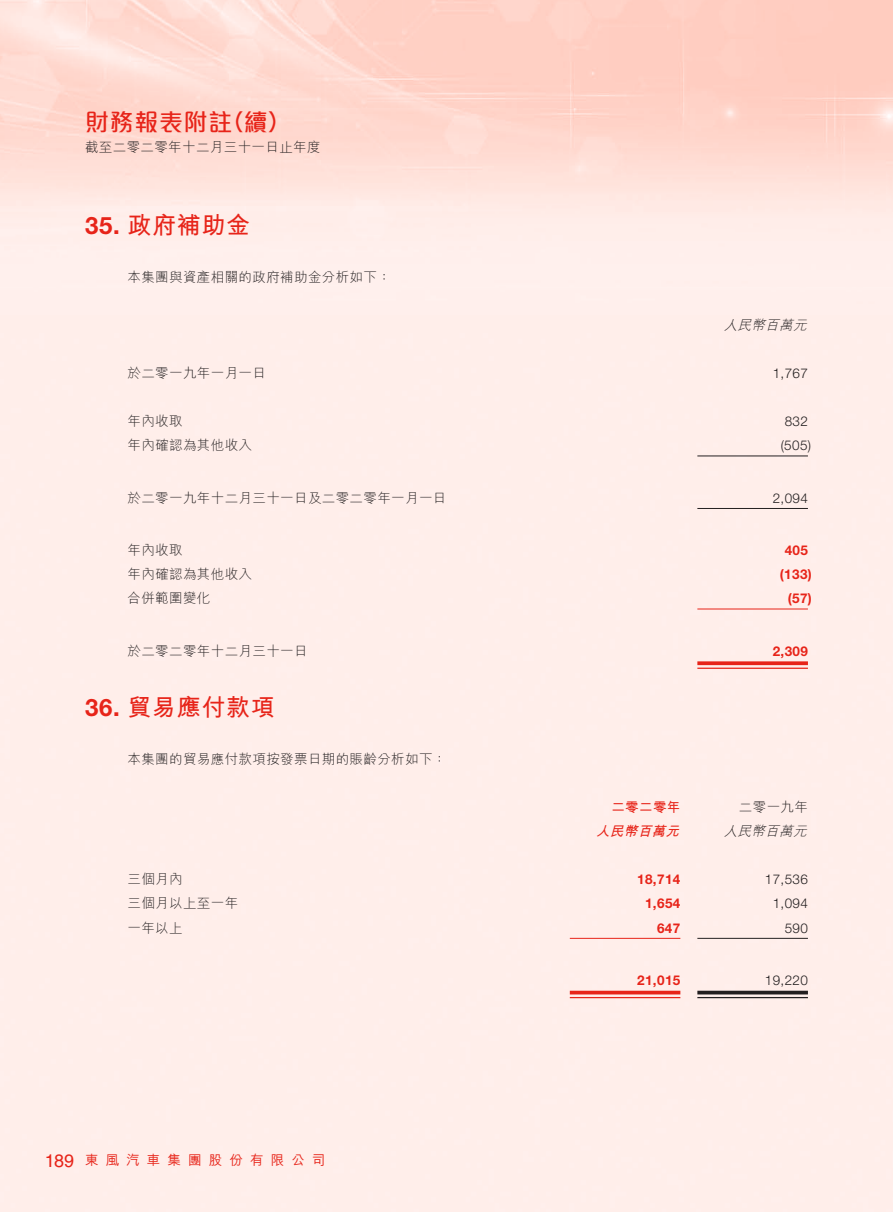
<style>
.page{position:relative;width:893px;height:1212px;background:#fff}
.page>*{position:absolute;margin:0;border:0;box-sizing:border-box;transform-origin:0 0}
.t1{font:700 24px "M Hei HK";letter-spacing:.03em;color:#e72419}
.t2{font:500 24px "M Elle HK";letter-spacing:.03em;color:#e72419}
.t3{font:18px "Helvetica LT Std";color:#e72419}
.t4{font:300 13.5px "M Hei HK";letter-spacing:.03em;color:#231f20}
.t5{font:300 13.5px "Helvetica Neue LT Std";letter-spacing:.03em;color:#231f20}
.t6{font:700 13.5px "Helvetica Neue LT Std";letter-spacing:.03em;color:#e72419}
.t7{font:500 13.5px "M Hei HK";letter-spacing:.53em;color:#e72419}
.t8{font:italic 300 13.5px "M Hei HK";color:#231f20}
.t9{font:italic 700 13.5px "M Hei HK";color:#e72419}
.t10{font:700 13.5px "M Hei HK";letter-spacing:.03em;color:#e72419}
.s1{font-family:"Helvetica Neue LT Std"}
</style>
<div class="page">
<hr style="left:697px;top:456px;width:111px;height:1px;background:#231f20">
<hr style="left:697px;top:508px;width:111px;height:1px;background:#231f20">
<hr style="left:697px;top:609px;width:111px;height:1px;background:#e72419">
<svg style="left:697px;top:661px;width:111px;height:4px"></svg>
<hr style="left:697px;top:668px;width:111px;height:1px;background:#e72419">
<hr style="left:570px;top:938px;width:110px;height:1px;background:#e72419">
<hr style="left:697px;top:938px;width:111px;height:1px;background:#231f20">
<hr style="left:570px;top:991px;width:110px;height:3px;background:#e72419">
<hr style="left:570px;top:997px;width:110px;height:1px;background:#e72419">
<hr style="left:697px;top:991px;width:111px;height:3px;background:#231f20">
<hr style="left:697px;top:997px;width:111px;height:1px;background:#231f20">
<h1 class="t2" style="left:85px;top:110px;width:149px">財務報表附註</h1>
<h1 class="t2" style="left:221px;top:110px;width:71px">（續(</h1>
<p class="t4" style="left:85px;top:141px;width:237px">截至二零二零年十二月三十一日止年度</p>
<h1 class="t1" style="left:85px;top:208px;width:167px"><span class="s1">35.</span> 政府補助金</h1>
<p class="t4" style="left:128px;top:270px;width:265px">本集團與資產相關的政府補助金分析如下：</p>
<p class="t4" style="left:128px;top:366px;width:140px">於二零一九年一月一日</p>
<p class="t4" style="left:128px;top:414px;width:57px">年內收取</p>
<p class="t4" style="left:128px;top:438px;width:126px">年內確認為其他收入</p>
<p class="t4" style="left:128px;top:491px;width:320px">於二零一九年十二月三十一日及二零二零年一月一日</p>
<p class="t4" style="left:128px;top:543px;width:57px">年內收取</p>
<p class="t4" style="left:128px;top:567px;width:126px">年內確認為其他收入</p>
<p class="t4" style="left:128px;top:591px;width:84px">合併範圍變化</p>
<p class="t4" style="left:128px;top:644px;width:182px">於二零二零年十二月三十一日</p>
<h1 class="t1" style="left:85px;top:690px;width:191px"><span class="s1">36.</span> 貿易應付款項</h1>
<p class="t4" style="left:128px;top:752px;width:320px">本集團的貿易應付款項按發票日期的賬齡分析如下：</p>
<p class="t4" style="left:128px;top:872px;width:57px">三個月內</p>
<p class="t4" style="left:128px;top:897px;width:112px">三個月以上至一年</p>
<p class="t4" style="left:128px;top:921px;width:57px">一年以上</p>
<h2 class="t3" style="left:45px;top:1150px;width:31px">189</h2>
<p class="t7" style="left:85px;top:1150px;width:242px">東風汽車集團股份有限公司</p>
<p class="t8" style="left:724px;top:318px;width:88px">人民幣百萬元</p>
<p class="t5" style="left:773px;top:365px;width:37px">1,767</p>
<p class="t5" style="left:785px;top:413px;width:25px">832</p>
<p class="t5" style="left:781px;top:437px;width:32px">)505(</p>
<p class="t5" style="left:773px;top:489px;width:37px">2,094</p>
<p class="t6" style="left:785px;top:542px;width:25px">405</p>
<p class="t6" style="left:780px;top:566px;width:34px">)133(</p>
<p class="t6" style="left:788px;top:590px;width:26px">)57(</p>
<p class="t6" style="left:773px;top:642px;width:37px">2,309</p>
<p class="t10" style="left:611px;top:798px;width:71px">二零二零年</p>
<p class="t4" style="left:739px;top:801px;width:71px">二零一九年</p>
<p class="t9" style="left:596px;top:822px;width:89px">人民幣百萬元</p>
<p class="t8" style="left:724px;top:824px;width:88px">人民幣百萬元</p>
<p class="t6" style="left:637px;top:871px;width:45px">18,714</p>
<p class="t5" style="left:765px;top:871px;width:45px">17,536</p>
<p class="t6" style="left:645px;top:895px;width:37px">1,654</p>
<p class="t5" style="left:773px;top:895px;width:37px">1,094</p>
<p class="t6" style="left:657px;top:919px;width:25px">647</p>
<p class="t5" style="left:785px;top:919px;width:25px">590</p>
<p class="t6" style="left:637px;top:972px;width:45px">21,015</p>
<p class="t5" style="left:765px;top:972px;width:45px">19,220</p>
</div>
